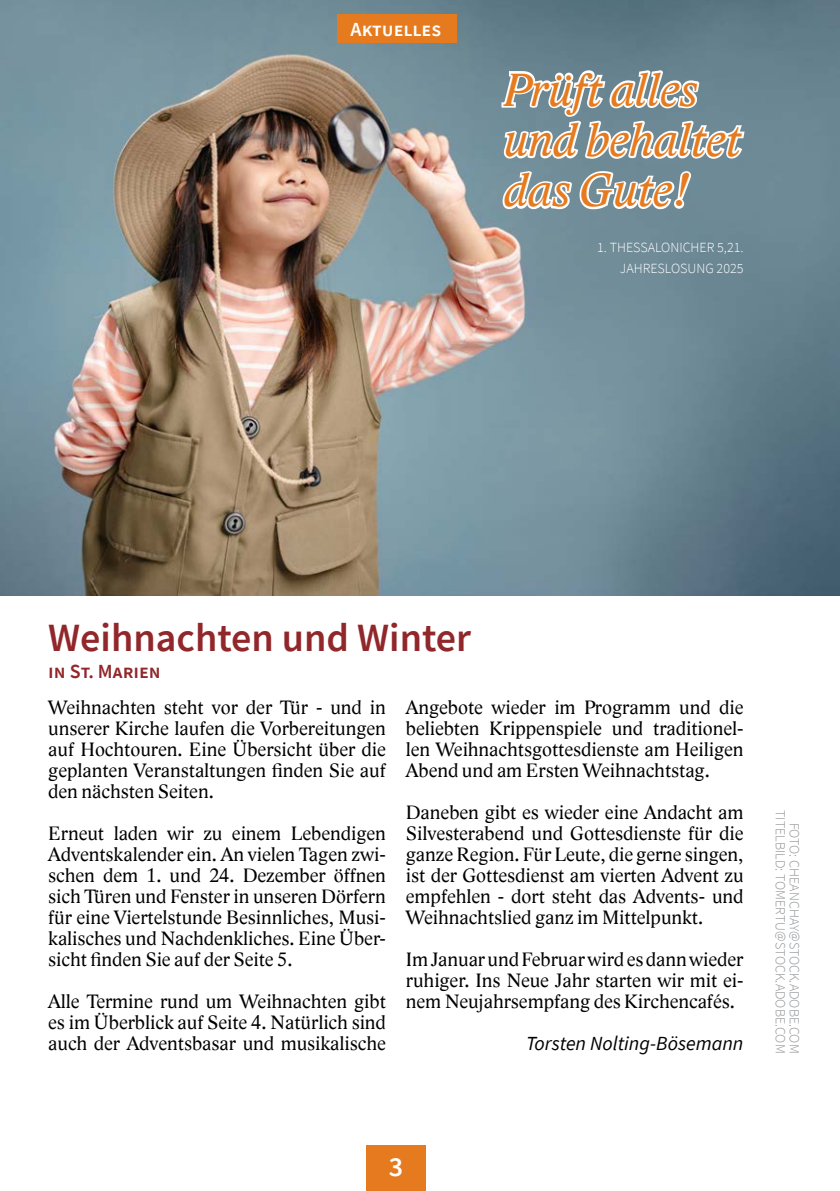
<style>
.page{position:relative;width:840px;height:1191px;background:#fff}
.page>*{position:absolute;margin:0;border:0;box-sizing:border-box;transform-origin:0 0}
.t1{font:italic 48px/50.4px "Lido STFCE";color:#e67a1e}
.t2{font:600 40px "Source Sans Pro";color:#91272a}
.t3{font:600 28px "Source Sans Pro";color:#fff}
.t4{font:20px/21px "Lido STFCE";color:#000;text-align:justify}
.t5{font:italic 20px "Source Sans Pro";color:#000}
.t6{font:600 20px "Source Sans Pro";color:#91272a}
.t7{font:600 20px "Source Sans Pro";color:#fff}
.t8{font:300 14px/14px "Source Sans Pro";color:#939598;text-align:right}
.t9{font:300 14px/21px "Source Sans Pro";color:#fff;text-align:right}
</style>
<div class="page">
<img style="left:0;top:0;width:839px;height:595px">
<div style="left:337px;top:14px;width:119px;height:29px;background:#e67a1e"></div>
<div style="left:366px;top:1145px;width:59px;height:46px;background:#e67a1e"></div>
<svg style="left:499px;top:37px;width:247px;height:198px"></svg>
<p class="t7" style="left:350px;top:16px;width:92px">Aktuelles</p>
<h1 class="t1" style="left:503px;top:64px;width:239px">Prüft alles und behaltet das Gute!</h1>
<p class="t9" style="left:596px;top:237px;width:148px">1. THESSALONICHER 5,21.<br>JAHRESLOSUNG 2025</p>
<h2 class="t2" style="left:48px;top:611px;width:424px">Weihnachten und Winter</h2>
<p class="t6" style="left:48px;top:658px;width:114px">in St. Marien</p>
<p class="t4" style="left:48px;top:697px;width:339px">Weihnachten steht vor der Tür - und in unserer Kirche laufen die Vorbereitungen auf Hochtouren. Eine Übersicht über die geplanten Veranstaltungen finden Sie auf den nächsten Seiten.</p>
<p class="t4" style="left:48px;top:823px;width:339px">Erneut laden wir zu einem Lebendigen Adventskalender ein. An vielen Tagen zwi&shy;schen dem 1. und 24. Dezember öffnen sich Türen und Fenster in unseren Dörfern für eine Viertelstunde Besinnliches, Musi&shy;kalisches und Nachdenkliches. Eine Über&shy;sicht finden Sie auf der Seite 5.</p>
<p class="t4" style="left:48px;top:991px;width:339px">Alle Termine rund um Weihnachten gibt es im Überblick auf Seite 4. Natürlich sind auch der Adventsbasar und musikalische</p>
<p class="t4" style="left:405px;top:697px;width:339px">Angebote wieder im Programm und die beliebten Krippenspiele und traditionel&shy;len Weihnachtsgottesdienste am Heiligen Abend und am Ersten Weihnachtstag.</p>
<p class="t4" style="left:405px;top:802px;width:339px">Daneben gibt es wieder eine Andacht am Silvesterabend und Gottesdienste für die ganze Region. Für Leute, die gerne singen, ist der Gottesdienst am vierten Advent zu empfehlen - dort steht das Advents- und Weihnachtslied ganz im Mittelpunkt.</p>
<p class="t4" style="left:405px;top:949px;width:339px">Im Januar und Februar wird es dann wieder ruhiger. Ins Neue Jahr starten wir mit ei&shy;nem Neujahrsempfang des Kirchencafés.</p>
<p class="t5" style="left:525px;top:1031px;width:219px">Torsten Nolting-Bösemann</p>
<p class="t8" style="left:800px;top:810px;width:245px;rotate:90deg">FOTO: CHEANCHAY@STOCK.ADOBE.COM<br>TITELBILD: TOMERTU@STOCK.ADOBE.COM</p>
<h3 class="t3" style="left:388px;top:1148px;width:16px">3</h3>
</div>
